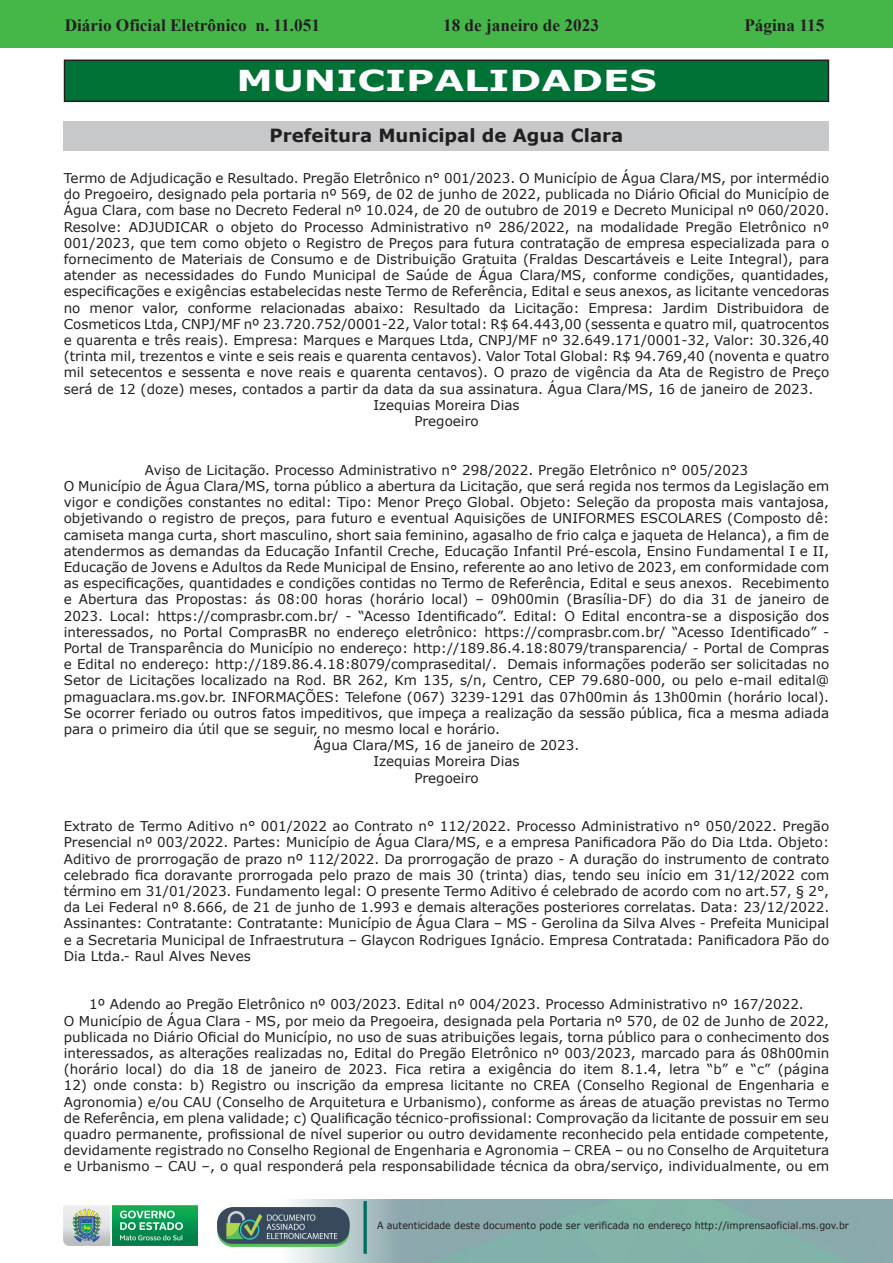
<style>
.page{position:relative;width:893px;height:1263px;background:#fff}
.page>*{position:absolute;margin:0;border:0;box-sizing:border-box;transform-origin:0 0}
.Municipalidades{font:700 28.8px "Verdana";color:#fff;scale:1.33 1}
.Prefeituras_e_Câmara{font:700 18.15px "Verdana";color:#231f20}
.t1{font:700 17.25px "Times New Roman";color:#231f20}
.Normal_União{font:13.5px/16.2px "Verdana";color:#231f20;text-align:justify}
.t2{font:9.9px "Verdana";color:#231f20;scale:.95 1}
</style>
<div class="page">
<div style="left:0;top:0;width:893px;height:48px;background:#45b749"></div>
<img style="left:63px;top:1199px;width:830px;height:64px">
<img style="left:364px;top:1202px;width:2px;height:51px">
<img style="left:218px;top:1207px;width:132px;height:39px">
<img style="left:64px;top:1205px;width:134px;height:41px">
<div style="left:65px;top:60px;width:763px;height:41px;background:#007236"></div>
<div style="left:64px;top:60px;width:765px;height:42px;border:2px solid #231f20"></div>
<div style="left:64px;top:121px;width:765px;height:30px;background:#c7c8ca"></div>
<p class="t1" style="left:65px;top:13px;width:257px">Diário Oficial Eletrônico n. 11.051</p>
<p class="t1" style="left:443px;top:13px;width:157px">18 de janeiro de 2023</p>
<p class="t1" style="left:744px;top:13px;width:82px">Página 115</p>
<p class="Municipalidades" style="left:236px;top:61px;width:317px">MUNICIPALIDADES</p>
<p class="Prefeituras_e_Câmara" style="left:270px;top:123px;width:355px">Prefeitura Municipal de Agua Clara</p>
<p class="Normal_União" style="left:64px;top:170px;width:767px">Termo de Adjudicação e Resultado. Pregão Eletrônico n° 001/2023. O Município de Água Clara/MS, por intermédio do Pregoeiro, designado pela portaria nº 569, de 02 de junho de 2022, publicada no Diário Oficial do Município de Água Clara, com base no Decreto Federal nº 10.024, de 20 de outubro de 2019 e Decreto Municipal nº 060/2020.<br>Resolve: ADJUDICAR o objeto do Processo Administrativo nº 286/2022, na modalidade Pregão Eletrônico nº 001/2023, que tem como objeto o Registro de Preços para futura contratação de empresa especializada para o fornecimento de Materiais de Consumo e de Distribuição Gratuita (Fraldas Descartáveis e Leite Integral), para atender as necessidades do Fundo Municipal de Saúde de Água Clara/MS, conforme condições, quantidades, especificações e exigências estabelecidas neste Termo de Referência, Edital e seus anexos, as licitante vencedoras no menor valor, conforme relacionadas abaixo: Resultado da Licitação: Empresa: Jardim Distribuidora de Cosmeticos Ltda, CNPJ/MF nº 23.720.752/0001-22, Valor total: R$ 64.443,00 (sessenta e quatro mil, quatrocentos e quarenta e três reais). Empresa: Marques e Marques Ltda, CNPJ/MF nº 32.649.171/0001-32, Valor: 30.326,40 (trinta mil, trezentos e vinte e seis reais e quarenta centavos). Valor Total Global: R$ 94.769,40 (noventa e quatro mil setecentos e sessenta e nove reais e quarenta centavos). O prazo de vigência da Ata de Registro de Preço será de 12 (doze) meses, contados a partir da data da sua assinatura. Água Clara/MS, 16 de janeiro de 2023.</p>
<p class="Normal_União" style="left:373px;top:397px;width:148px">Izequias Moreira Dias</p>
<p class="Normal_União" style="left:414px;top:413px;width:66px">Pregoeiro</p>
<p class="Normal_União" style="left:145px;top:461px;width:605px">Aviso de Licitação. Processo Administrativo n° 298/2022. Pregão Eletrônico n° 005/2023</p>
<p class="Normal_União" style="left:64px;top:478px;width:767px">O Município de Água Clara/MS, torna público a abertura da Licitação, que será regida nos termos da Legislação em vigor e condições constantes no edital: Tipo: Menor Preço Global. Objeto: Seleção da proposta mais vantajosa, objetivando o registro de preços, para futuro e eventual Aquisições de UNIFORMES ESCOLARES (Composto dê: camiseta manga curta, short masculino, short saia feminino, agasalho de frio calça e jaqueta de Helanca), a fim de atendermos as demandas da Educação Infantil Creche, Educação Infantil Pré-escola, Ensino Fundamental I e II, Educação de Jovens e Adultos da Rede Municipal de Ensino, referente ao ano letivo de 2023, em conformidade com as especificações, quantidades e condições contidas no Termo de Referência, Edital e seus anexos. Recebimento e Abertura das Propostas: ás 08:00 horas (horário local) – 09h00min (Brasília-DF) do dia 31 de janeiro de 2023. Local: https://comprasbr.com.br/ - “Acesso Identificado”. Edital: O Edital encontra-se a disposição dos interessados, no Portal ComprasBR no endereço eletrônico: https://comprasbr.com.br/ “Acesso Identificado” - Portal de Transparência do Município no endereço: http://189.86.4.18:8079/transparencia/ - Portal de Compras e Edital no endereço: http://189.86.4.18:8079/comprasedital/. Demais informações poderão ser solicitadas no Setor de Licitações localizado na Rod. BR 262, Km 135, s/n, Centro, CEP 79.680-000, ou pelo e-mail edital@ pmaguaclara.ms.gov.br. INFORMAÇÕES: Telefone (067) 3239-1291 das 07h00min ás 13h00min (horário local).<br>Se ocorrer feriado ou outros fatos impeditivos, que impeça a realização da sessão pública, fica a mesma adiada para o primeiro dia útil que se seguir, no mesmo local e horário.</p>
<p class="Normal_União" style="left:314px;top:737px;width:267px">Água Clara/MS, 16 de janeiro de 2023.</p>
<p class="Normal_União" style="left:373px;top:753px;width:148px">Izequias Moreira Dias</p>
<p class="Normal_União" style="left:414px;top:769px;width:66px">Pregoeiro</p>
<p class="Normal_União" style="left:64px;top:818px;width:767px">Extrato de Termo Aditivo n° 001/2022 ao Contrato n° 112/2022. Processo Administrativo n° 050/2022. Pregão Presencial nº 003/2022. Partes: Município de Água Clara/MS, e a empresa Panificadora Pão do Dia Ltda. Objeto:<br>Aditivo de prorrogação de prazo nº 112/2022. Da prorrogação de prazo - A duração do instrumento de contrato celebrado fica doravante prorrogada pelo prazo de mais 30 (trinta) dias, tendo seu início em 31/12/2022 com término em 31/01/2023. Fundamento legal: O presente Termo Aditivo é celebrado de acordo com no art.57, § 2°, da Lei Federal nº 8.666, de 21 de junho de 1.993 e demais alterações posteriores correlatas. Data: 23/12/2022.<br>Assinantes: Contratante: Contratante: Município de Água Clara – MS - Gerolina da Silva Alves - Prefeita Municipal e a Secretaria Municipal de Infraestrutura – Glaycon Rodrigues Ignácio. Empresa Contratada: Panificadora Pão do Dia Ltda.- Raul Alves Neves</p>
<p class="Normal_União" style="left:89px;top:996px;width:716px">1º Adendo ao Pregão Eletrônico nº 003/2023. Edital nº 004/2023. Processo Administrativo nº 167/2022.</p>
<p class="Normal_União" style="left:64px;top:1012px;width:767px">O Município de Água Clara - MS, por meio da Pregoeira, designada pela Portaria nº 570, de 02 de Junho de 2022, publicada no Diário Oficial do Município, no uso de suas atribuições legais, torna público para o conhecimento dos interessados, as alterações realizadas no, Edital do Pregão Eletrônico nº 003/2023, marcado para ás 08h00min (horário local) do dia 18 de janeiro de 2023. Fica retira a exigência do item 8.1.4, letra “b” e “c” (página</p>
<p class="Normal_União" style="left:64px;top:1077px;width:767px">12) onde consta: b) Registro ou inscrição da empresa licitante no CREA (Conselho Regional de Engenharia e Agronomia) e/ou CAU (Conselho de Arquitetura e Urbanismo), conforme as áreas de atuação previstas no Termo de Referência, em plena validade; c) Qualificação técnico-profissional: Comprovação da licitante de possuir em seu quadro permanente, profissional de nível superior ou outro devidamente reconhecido pela entidade competente, devidamente registrado no Conselho Regional de Engenharia e Agronomia – CREA – ou no Conselho de Arquitetura e Urbanismo – CAU –, o qual responderá pela responsabilidade técnica da obra/serviço, individualmente, ou em</p>
<p class="t2" style="left:377px;top:1219px;width:498px">A autenticidade deste documento pode ser verificada no endereço http://imprensaoficial.ms.gov.br</p>
</div>
